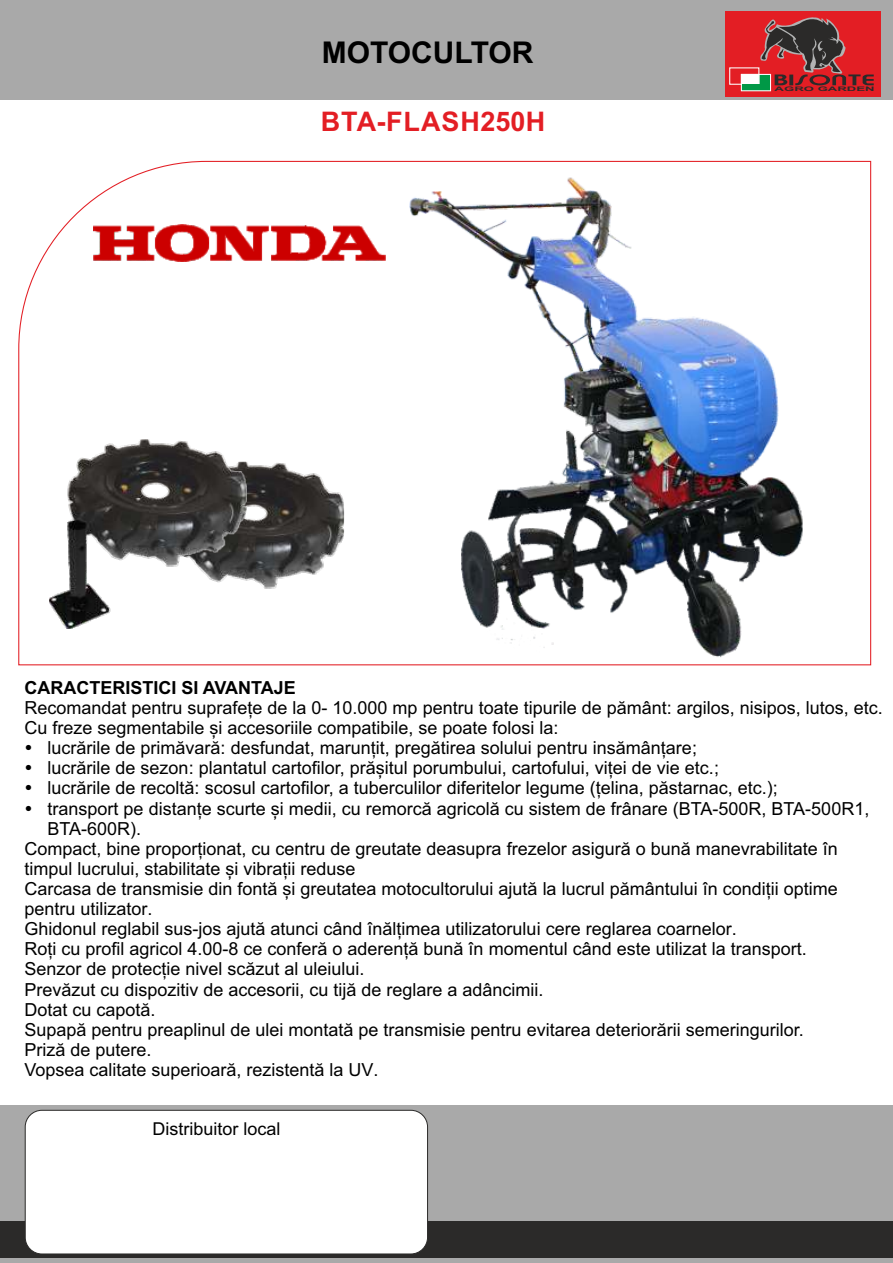
<style>
.page{position:relative;width:893px;height:1263px;background:#fff}
.page>*{position:absolute;margin:0;border:0;box-sizing:border-box;transform-origin:0 0}
.t1{font:700 30px "Arial";color:#000}
.t2{font:700 27px "Arial";letter-spacing:.025em;color:#e31e24}
.t3{font:18px "Arial";color:#000}
.t4{font:700 18px "Arial";color:#000}
.t5{font:17.7px "Arial";color:#000}
.t6{font:700 6.15px "Arial";color:#2b2a29;scale:2.12 1}
</style>
<div class="page">
<div style="left:0;top:1105px;width:893px;height:158px;background:#a9a9a9"></div>
<div style="left:0;top:0;width:893px;height:99px;background:#a9a9a9"></div>
<div style="left:0;top:1221px;width:893px;height:36px;background:#2b2a29"></div>
<div style="left:725px;top:11px;width:155px;height:86px;background:#e31e24"></div>
<div style="left:741px;top:74px;width:29px;height:17px;background:#009846"></div>
<div style="left:741px;top:74px;width:30px;height:17px;border:1px solid #fefefe"></div>
<div style="left:729px;top:67px;width:30px;height:18px;border:1px solid #fefefe"></div>
<svg style="left:741px;top:17px;width:133px;height:68px"></svg>
<svg style="left:18px;top:160px;width:854px;height:506px"></svg>
<img style="left:93px;top:225px;width:282px;height:37px">
<img style="left:148px;top:462px;width:196px;height:188px">
<img style="left:50px;top:440px;width:196px;height:188px">
<img style="left:375px;top:173px;width:491px;height:491px">
<div style="left:25px;top:1110px;width:403px;height:144px;background:#fff;border:1px solid #2b2a29;border-radius:17px"></div>
<div style="left:449px;top:1109px;width:283px;height:110px;background:#a9a9a9;border:1px solid #294c6a;border-radius:12px"></div>
<img style="left:425px;top:1120px;width:29px;height:124px">
<div style="left:47px;top:1106px;width:97px;height:98px;background:linear-gradient(to right,#fff,#fff)"></div>
<img style="left:48px;top:1108px;width:94px;height:93px">
<h1 class="t1" style="left:322px;top:41px;width:213px">MOTOCULTOR</h1>
<h2 class="t2" style="left:321px;top:111px;width:226px">BTA-FLASH250H</h2>
<p class="t6" style="left:775px;top:87px;width:49px">AGRO GARDEN</p>
<p class="t4" style="left:24px;top:681px;width:273px">CARACTERISTICI SI AVANTAJE</p>
<p class="t3" style="left:24px;top:701px;width:860px">Recomandat pentru suprafețe de la 0- 10.000 mp pentru toate tipurile de pământ: argilos, nisipos , lutos, etc.</p>
<p class="t3" style="left:24px;top:721px;width:536px">Cu freze segmentabile și accesoriile compatibile, se poate folosi la:</p>
<p class="t3" style="left:48px;top:741px;width:651px">lucrările de primăvară: desfundat, marunțit, pregătirea solului pentru insămânțare ;</p>
<p class="t3" style="left:48px;top:761px;width:673px">lucrările de sezon: plantatul cartofilor, prășitul porumbului, cartofului, viței de vie etc. ;</p>
<p class="t3" style="left:48px;top:781px;width:732px">lucrările de recoltă: scosul cartofilor, a tuberculilor diferitelor legume (țelina, păstarnac, etc.);</p>
<p class="t3" style="left:48px;top:801px;width:823px">transport pe distanțe scurte și medii, cu remorcă agricolă cu sistem de frânare (BTA-500R, BTA-500R1,</p>
<p class="t3" style="left:48px;top:821px;width:95px">BTA-600R) .</p>
<p class="t3" style="left:24px;top:842px;width:815px">Compact, bine proporționat, cu centru de greutate deasupra frezelor asigură o bună manevrabilitate în</p>
<p class="t3" style="left:24px;top:862px;width:333px">timpul lucrului, stabilitate și vibrații reduse</p>
<p class="t3" style="left:24px;top:882px;width:815px">Carcasa de transmisie din fontă și greutatea motocultorului ajută la lucrul pământului în condiții optime</p>
<p class="t3" style="left:24px;top:902px;width:130px">pentru utilizator .</p>
<p class="t3" style="left:24px;top:922px;width:714px">Ghidonul reglabil sus-jos ajută atunci când înălțimea utilizatorului cere reglarea coarnelor .</p>
<p class="t3" style="left:24px;top:942px;width:784px">Roți cu profil agricol 4.00-8 ce conferă o aderență bună în momentul când este utilizat la transport .</p>
<p class="t3" style="left:24px;top:962px;width:342px">Senzor de protecție nivel scăzut al uleiului.</p>
<p class="t3" style="left:24px;top:982px;width:521px">Prevăzut cu dispozitiv de accesorii, cu tijă de reglare a adâncimii.</p>
<p class="t3" style="left:24px;top:1002px;width:133px">Dotat cu capotă.</p>
<p class="t3" style="left:24px;top:1023px;width:781px">Supapă pentru preaplinul de ulei montată pe transmisie pentru evitarea deteriorării semeringurilor.</p>
<p class="t3" style="left:24px;top:1043px;width:129px">Priză de putere.</p>
<p class="t3" style="left:24px;top:1063px;width:356px">Vopsea calitate superioară, rezistentă la UV .</p>
<p class="t5" style="left:153px;top:1122px;width:130px">Distribuitor local</p>
</div>
